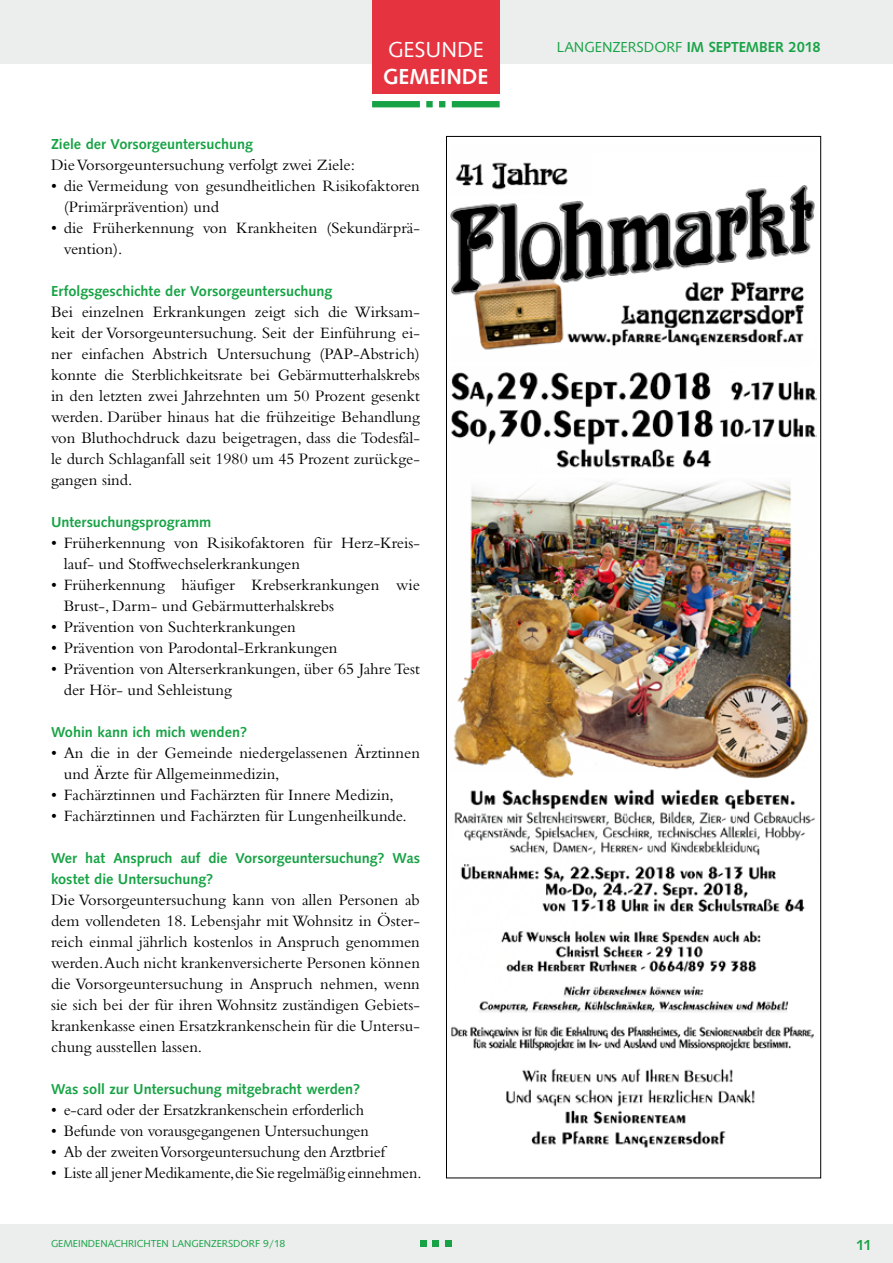
<style>
.page{position:relative;width:893px;height:1263px;background:#fff}
.page>*{position:absolute;margin:0;border:0;box-sizing:border-box;transform-origin:0 0}
.t1{font:700 22.5px "Syntax";color:#fff}
.t2{font:22.5px "Syntax";color:#fff}
.t3{font:16.5px/21px "Bembo";color:#000}
.t4{font:700 15px/21px "Syntax";color:#17a345}
.t5{font:10.5px "Syntax";color:#17a345}
.s1{font-weight:400}
</style>
<div class="page">
<div style="left:0;top:1225px;width:893px;height:38px;background:#eceded"></div>
<div style="left:0;top:0;width:893px;height:64px;background:#eceded"></div>
<svg style="left:420px;top:1241px;width:6px;height:6px"></svg>
<svg style="left:433px;top:1241px;width:6px;height:6px"></svg>
<div style="left:445px;top:1241px;width:7px;height:6px;background:#17a345"></div>
<div style="left:372px;top:0;width:128px;height:93px;background:#e53440"></div>
<svg style="left:372px;top:101px;width:128px;height:6px"></svg>
<img style="left:450px;top:162px;width:367px;height:986px">
<h1 class="t2" style="left:388px;top:37px;width:97px">GESUNDE</h1>
<h1 class="t1" style="left:383px;top:64px;width:107px">GEMEINDE</h1>
<p class="t4" style="left:51px;top:133px;width:203px">Ziele der Vorsorgeuntersuchung</p>
<p class="t3" style="left:51px;top:154px;width:305px">Die Vorsorgeuntersuchung verfolgt zwei Ziele:</p>
<p class="t3" style="left:64px;top:175px;width:358px;text-indent:-13px">• die Vermeidung von gesundheitlichen Risikofaktoren (Primärprävention) und</p>
<p class="t3" style="left:64px;top:217px;width:358px;text-indent:-13px">• die Früherkennung von Krankheiten (Sekundärprä&shy;vention).</p>
<p class="t4" style="left:51px;top:280px;width:283px">Erfolgsgeschichte der Vorsorgeuntersuchung</p>
<p class="t3" style="left:51px;top:301px;width:370px;text-align:justify">Bei einzelnen Erkrankungen zeigt sich die Wirksam&shy;keit der Vorsorgeuntersuchung. Seit der Einführung ei&shy;ner einfachen Abstrich Untersuchung (PAP-Abstrich) konnte die Sterblichkeitsrate bei Gebärmutterhalskrebs in den letzten zwei Jahrzehnten um 50 Prozent gesenkt werden. Darüber hinaus hat die frühzeitige Behandlung von Bluthochdruck dazu beigetragen, dass die Todesfäl&shy;le durch Schlaganfall seit 1980 um 45 Prozent zurückge&shy;gangen sind.</p>
<p class="t4" style="left:51px;top:511px;width:162px">Untersuchungsprogramm</p>
<p class="t3" style="left:64px;top:532px;width:358px;text-indent:-13px">• Früherkennung von Risikofaktoren für Herz-Kreis&shy;lauf- und Stoffwechselerkrankungen</p>
<p class="t3" style="left:64px;top:574px;width:358px;text-indent:-13px">• Früherkennung häufiger Krebserkrankungen wie<br>Brust-, Darm- und Gebärmutterhalskrebs</p>
<p class="t3" style="left:51px;top:616px;width:246px">• Prävention von Suchterkrankungen</p>
<p class="t3" style="left:51px;top:637px;width:288px">• Prävention von Parodontal-Erkrankungen</p>
<p class="t3" style="left:64px;top:658px;width:358px;text-indent:-13px">• Prävention von Alterserkrankungen, über 65 Jahre Test der Hör- und Sehleistung</p>
<p class="t4" style="left:51px;top:721px;width:197px">Wohin kann ich mich wenden?</p>
<p class="t3" style="left:64px;top:742px;width:358px;text-indent:-13px">• An die in der Gemeinde niedergelassenen Ärztinnen und Ärzte für Allgemeinmedizin,</p>
<p class="t3" style="left:51px;top:784px;width:344px">• Fachärztinnen und Fachärzten für Innere Medizin,</p>
<p class="t3" style="left:51px;top:805px;width:357px">• Fachärztinnen und Fachärzten für Lungenheilkunde.</p>
<p class="t4" style="left:51px;top:847px;width:370px">Wer hat Anspruch auf die Vorsorgeuntersuchung? Was kostet die Untersuchung?</p>
<p class="t3" style="left:51px;top:889px;width:370px;text-align:justify">Die Vorsorgeuntersuchung kann von allen Personen ab dem vollendeten 18. Lebensjahr mit Wohnsitz in Öster&shy;reich einmal jährlich kostenlos in Anspruch genommen werden.Auch nicht krankenversicherte Personen können die Vorsorgeuntersuchung in Anspruch nehmen, wenn sie sich bei der für ihren Wohnsitz zuständigen Gebiets&shy;krankenkasse einen Ersatzkrankenschein für die Untersu&shy;chung ausstellen lassen.</p>
<p class="t4" style="left:51px;top:1078px;width:310px">Was soll zur Untersuchung mitgebracht werden?</p>
<p class="t3" style="left:51px;top:1099px;width:315px">• e-card oder der Ersatzkrankenschein erforderlich</p>
<p class="t3" style="left:51px;top:1120px;width:319px">• Befunde von vorausgegangenen Untersuchungen</p>
<p class="t3" style="left:51px;top:1141px;width:336px">• Ab der zweiten Vorsorgeuntersuchung den Arztbrief</p>
<p class="t3" style="left:51px;top:1162px;width:372px">• Liste all jener Medikamente,die Sie regelmäßig einnehmen.</p>
<p class="t4" style="left:557px;top:37px;width:266px"><span class="s1">LANGENZERSDORF</span> IM SEPTEMBER 2018</p>
<p class="t5" style="left:51px;top:1238px;width:236px">GEMEINDENACHRICHTEN LANGENZERSDORF 9/18</p>
<p class="t4" style="left:856px;top:1234px;width:17px">11</p>
</div>
